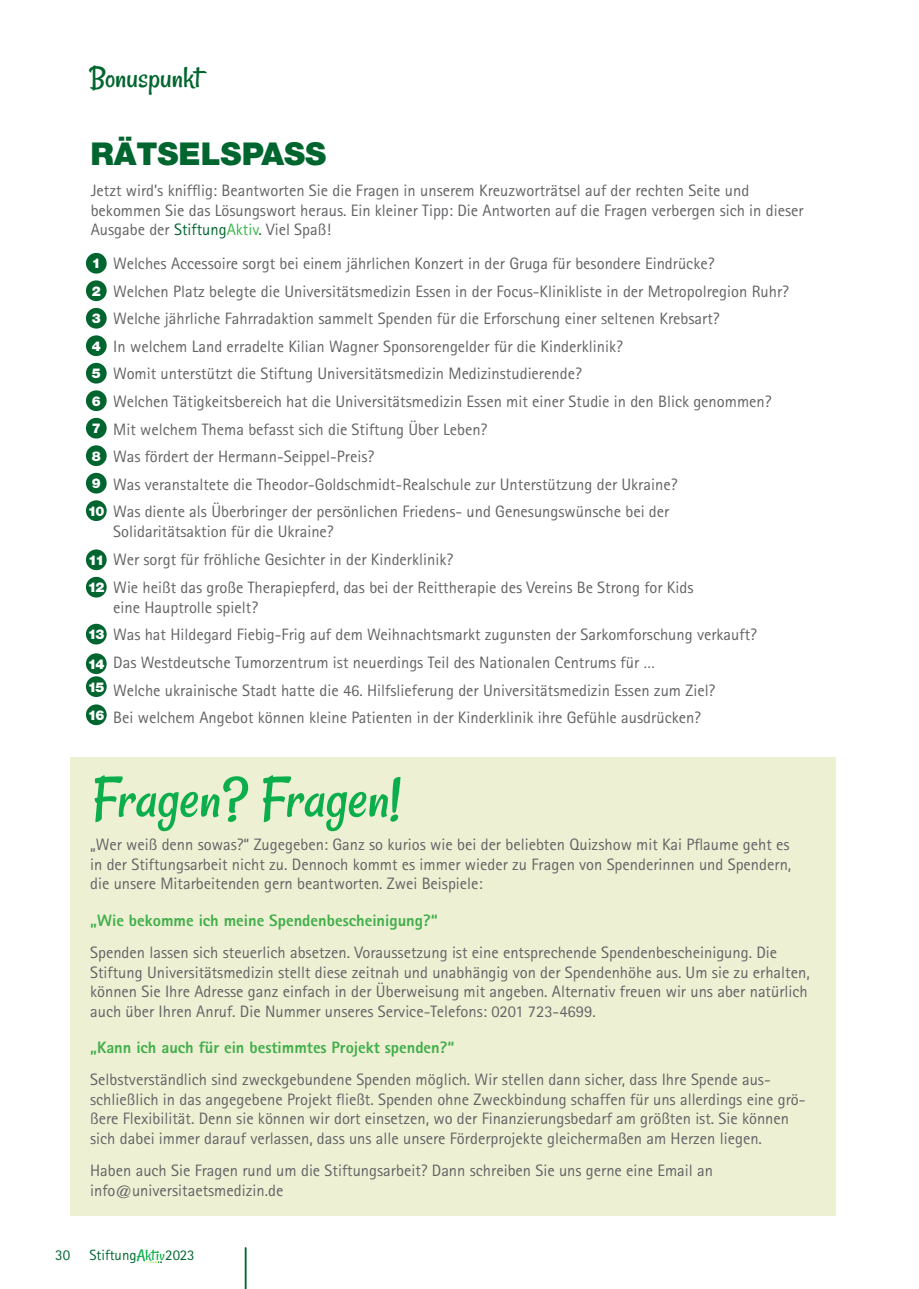
<style>
.page{position:relative;width:919px;height:1289px;background:#fff}
.page>*{position:absolute;margin:0;border:0;box-sizing:border-box;transform-origin:0 0}
.t1{font:61.2px "Rancho";color:#0cae4c}
.t2{font:900 31.5px "Helvetica Neue";color:#00652e}
.t3{font:31.5px "Rancho";color:#00652e}
.t4{font:16.5px/27.6px "AT Rotis Sans Serif";color:#636366}
.t5{font:800 16.5px "AT Rotis Sans Serif";color:#40ae49}
.t6{font:15px "AT Rotis Sans Serif";color:#00652e}
.t7{font:14.85px "AT Rotis Sans Serif";color:#00652e}
.t8{font:900 13.5px/27.5px "Helvetica Neue";letter-spacing:-.1em;color:#fff}
.s1{color:#00652e}
.s2{color:#3ab54a}
.s3{font-family:"Rancho";font-size:16.2px;color:#0cae4c}
</style>
<div class="page">
<svg style="left:146px;top:1261px;width:16px;height:1px"></svg>
<hr style="left:245px;top:1247px;width:1px;height:41px;background:#00652e">
<div style="left:70px;top:757px;width:766px;height:458px;background:#edf0d3"></div>
<div style="left:86px;top:253px;width:21px;height:20px;background:#00652e;border-radius:50%"></div>
<div style="left:86px;top:280px;width:21px;height:21px;background:#00652e;border-radius:50%"></div>
<div style="left:86px;top:308px;width:21px;height:20px;background:#00652e;border-radius:50%"></div>
<div style="left:86px;top:335px;width:21px;height:21px;background:#00652e;border-radius:50%"></div>
<div style="left:86px;top:363px;width:21px;height:20px;background:#00652e;border-radius:50%"></div>
<div style="left:86px;top:390px;width:21px;height:21px;background:#00652e;border-radius:50%"></div>
<div style="left:86px;top:418px;width:21px;height:20px;background:#00652e;border-radius:50%"></div>
<div style="left:86px;top:445px;width:21px;height:21px;background:#00652e;border-radius:50%"></div>
<div style="left:86px;top:473px;width:21px;height:20px;background:#00652e;border-radius:50%"></div>
<div style="left:86px;top:500px;width:21px;height:21px;background:#00652e;border-radius:50%"></div>
<div style="left:86px;top:549px;width:21px;height:21px;background:#00652e;border-radius:50%"></div>
<div style="left:86px;top:577px;width:21px;height:20px;background:#00652e;border-radius:50%"></div>
<div style="left:86px;top:623px;width:21px;height:21px;background:#00652e;border-radius:50%"></div>
<div style="left:86px;top:653px;width:21px;height:21px;background:#00652e;border-radius:50%"></div>
<div style="left:86px;top:676px;width:21px;height:21px;background:#00652e;border-radius:50%"></div>
<div style="left:86px;top:704px;width:21px;height:21px;background:#00652e;border-radius:50%"></div>
<h2 class="t3" style="left:89px;top:58px;width:113px">Bonuspunkt</h2>
<h2 class="t2" style="left:90px;top:135px;width:237px">RÄTSELSPASS</h2>
<p class="t4" style="left:91px;top:181px;width:714px;line-height:19.5px">Jetzt wird’s knifflig: Beantworten Sie die Fragen in unserem Kreuzworträtsel auf der rechten Seite und bekommen Sie das Lösungswort heraus. Ein kleiner Tipp: Die Antworten auf die Fragen verbergen sich in dieser<br>Ausgabe der <span class="s1">Stiftung</span><span class="s2">Aktiv</span><span class="s1">.</span> Viel Spaß!</p>
<p class="t8" style="left:88px;top:250px;width:18px">1<br>2<br>3<br>4<br>5<br>6<br>7<br>8<br>9<br>10</p>
<p class="t8" style="left:88px;top:546px;width:18px">11<br>12</p>
<p class="t8" style="left:88px;top:619px;width:18px;line-height:29.5px">13<br>14</p>
<p class="t8" style="left:88px;top:673px;width:18px;line-height:28.2px">15<br>16</p>
<p class="t4" style="left:113px;top:249px;width:677px">Welches Accessoire sorgt bei einem jährlichen Konzert in der Gruga für besondere Eindrücke?<br>Welchen Platz belegte die Universitätsmedizin Essen in der Focus-Klinikliste in der Metropolregion Ruhr?<br>Welche jährliche Fahrradaktion sammelt Spenden für die Erforschung einer seltenen Krebsart?<br>In welchem Land erradelte Kilian Wagner Sponsorengelder für die Kinderklinik?<br>Womit unterstützt die Stiftung Universitätsmedizin Medizinstudierende?<br>Welchen Tätigkeitsbereich hat die Universitätsmedizin Essen mit einer Studie in den Blick genommen?<br>Mit welchem Thema befasst sich die Stiftung Über Leben?<br>Was fördert der Hermann-Seippel-Preis?<br>Was veranstaltete die Theodor-Goldschmidt-Realschule zur Unterstützung der Ukraine?<br>Was diente als Überbringer der persönlichen Friedens- und Genesungswünsche bei der</p>
<p class="t4" style="left:113px;top:518px;width:581px">Solidaritätsaktion für die Ukraine?<br>Wer sorgt für fröhliche Gesichter in der Kinderklinik?<br>Wie heißt das große Therapiepferd, das bei der Reittherapie des Vereins Be Strong for Kids</p>
<p class="t4" style="left:113px;top:593px;width:645px">eine Hauptrolle spielt?<br>Was hat Hildegard Fiebig-Frig auf dem Weihnachtsmarkt zugunsten der Sarkomforschung verkauft?<br>Das Westdeutsche Tumorzentrum ist neuerdings Teil des Nationalen Centrums für …<br>Welche ukrainische Stadt hatte die 46. Hilfslieferung der Universitätsmedizin Essen zum Ziel?<br>Bei welchem Angebot können kleine Patienten in der Kinderklinik ihre Gefühle ausdrücken?</p>
<h1 class="t1" style="left:90px;top:761px;width:317px">Fragen? Fragen!</h1>
<p class="t4" style="left:90px;top:834px;width:702px;line-height:19.5px;text-align:justify">„Wer weiß denn sowas?“ Zugegeben: Ganz so kurios wie bei der beliebten Quizshow mit Kai Pflaume geht es in der Stiftungsarbeit nicht zu. Dennoch kommt es immer wieder zu Fragen von Spenderinnen und Spendern, die unsere Mitarbeitenden gern beantworten. Zwei Beispiele:</p>
<p class="t5" style="left:90px;top:909px;width:349px">„Wie bekomme ich meine Spendenbescheinigung?“</p>
<p class="t4" style="left:90px;top:942px;width:721px;line-height:19.5px">Spenden lassen sich steuerlich absetzen. Voraussetzung ist eine entsprechende Spendenbescheinigung. Die Stiftung Universitätsmedizin stellt diese zeitnah und unabhängig von der Spendenhöhe aus. Um sie zu erhalten, können Sie Ihre Adresse ganz einfach in der Überweisung mit angeben. Alternativ freuen wir uns aber natürlich auch über Ihren Anruf. Die Nummer unseres Service-Telefons: 0201 723-4699.</p>
<p class="t5" style="left:90px;top:1036px;width:366px">„Kann ich auch für ein bestimmtes Projekt spenden?“</p>
<p class="t4" style="left:90px;top:1069px;width:717px;line-height:19.5px">Selbstverständlich sind zweckgebundene Spenden möglich. Wir stellen dann sicher, dass Ihre Spende aus&shy;schließlich in das angegebene Projekt fließt. Spenden ohne Zweckbindung schaffen für uns allerdings eine grö&shy;ßere Flexibilität. Denn sie können wir dort einsetzen, wo der Finanzierungsbedarf am größten ist. Sie können sich dabei immer darauf verlassen, dass uns alle unsere Förderprojekte gleichermaßen am Herzen liegen.</p>
<p class="t4" style="left:90px;top:1160px;width:624px;line-height:19.5px">Haben auch Sie Fragen rund um die Stiftungsarbeit? Dann schreiben Sie uns gerne eine Email an info@universitaetsmedizin.de</p>
<p class="t6" style="left:55px;top:1245px;width:16px">30</p>
<p class="t7" style="left:89px;top:1245px;width:107px">Stiftung<span class="s3">Aktiv</span>2023</p>
</div>
